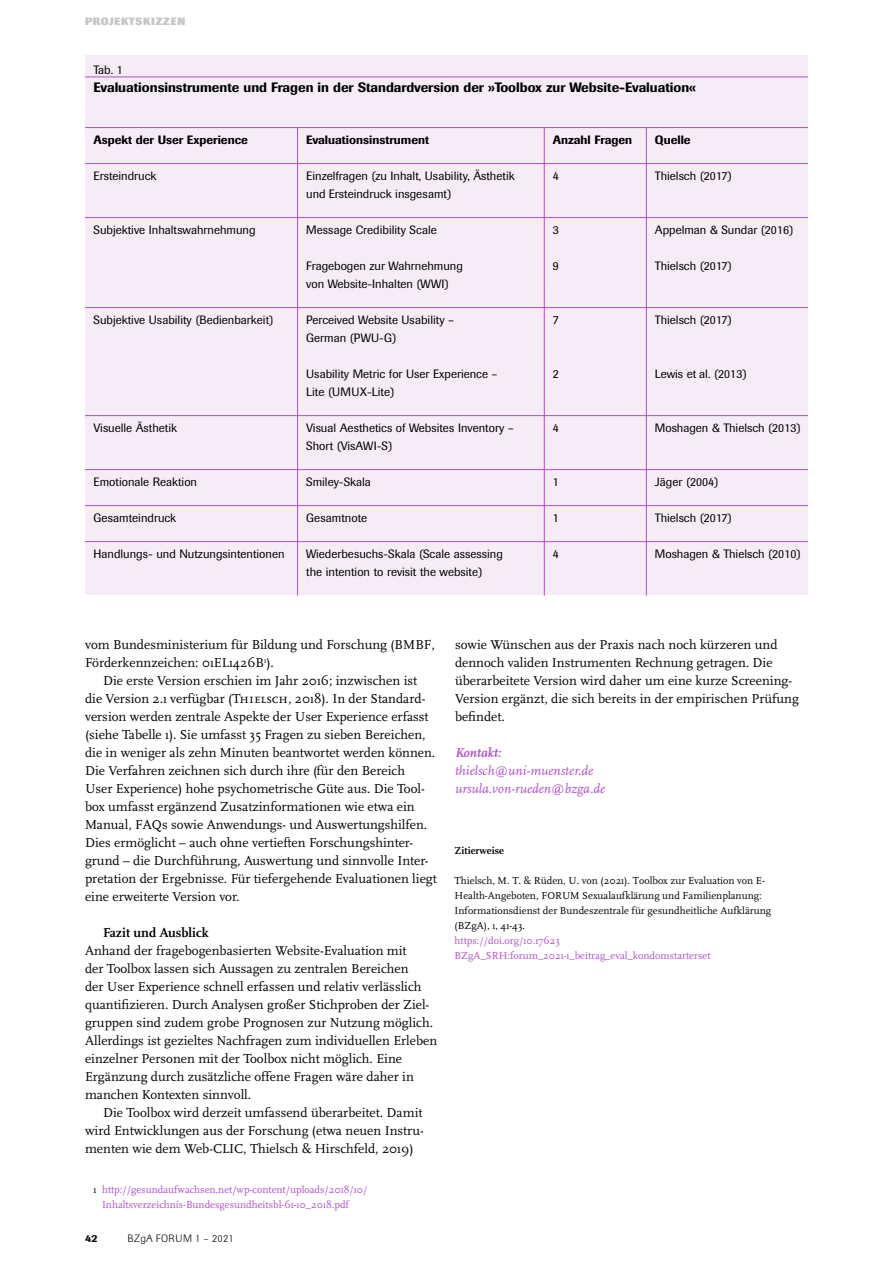
<style>
.page{position:relative;width:893px;height:1263px;background:#fff}
.page>*{position:absolute;margin:0;border:0;box-sizing:border-box;transform-origin:0 0}
.Projektskizzen_P_Fließtext_Projektskizze{font:13.5px/18px "Scala";color:#000}
.t1{font:500 13.5px "Imago";color:#000}
.Projektskizzen_P_Kontakt_Projektskizzen{font:italic 13.5px/18px "Scala";color:#af50c5}
.t2{font:700 13.5px "Scala";color:#000}
.t3{font:12px/18px "Imago";color:#000}
.t4{font:500 12px "Imago";color:#000}
.t5{font:10.5px/15px "Scala";color:#000}
.Inhalt_Texte_P_Fußnote{font:10.5px/15px "Scala";color:#af50c5}
.t6{font:300 10.5px "Imago";letter-spacing:.035em;color:#000}
.t7{font:800 10.5px "Imago";letter-spacing:.05em;color:#c5c6c6}
.t8{font:700 10.5px "Scala";color:#000}
.t9{font:500 10.5px "Imago";color:#000}
.s1{font-family:"Scala Caps"}
.s2{color:#000}
.s3{font-weight:700}
.s4{color:#af50c5}
</style>
<div class="page">
<div style="left:85px;top:56px;width:723px;height:539px;background:#f5ecf6"></div>
<hr style="left:85px;top:77px;width:723px;height:1px;background:#af50c5">
<hr style="left:85px;top:127px;width:723px;height:1px;background:#af50c5">
<hr style="left:85px;top:163px;width:723px;height:1px;background:#af50c5">
<hr style="left:85px;top:217px;width:723px;height:1px;background:#af50c5">
<hr style="left:85px;top:307px;width:723px;height:1px;background:#af50c5">
<hr style="left:85px;top:415px;width:723px;height:1px;background:#af50c5">
<hr style="left:85px;top:469px;width:723px;height:1px;background:#af50c5">
<hr style="left:85px;top:505px;width:723px;height:1px;background:#af50c5">
<hr style="left:85px;top:541px;width:723px;height:1px;background:#af50c5">
<hr style="left:297px;top:128px;width:1px;height:467px;background:#af50c5">
<hr style="left:544px;top:128px;width:1px;height:467px;background:#af50c5">
<hr style="left:646px;top:128px;width:1px;height:467px;background:#af50c5">
<p class="t7" style="left:85px;top:15px;width:102px">PROJEKTSKIZZEN</p>
<p class="t3" style="left:94px;top:60px;width:31px">Tab. 1</p>
<p class="t1" style="left:94px;top:79px;width:604px">Evaluationsinstrumente und Fragen in der Standardversion der »Toolbox zur Website-Evaluation«</p>
<p class="t4" style="left:94px;top:132px;width:156px">Aspekt der User Experience</p>
<p class="t3" style="left:94px;top:166px;width:64px">Ersteindruck</p>
<p class="t3" style="left:94px;top:220px;width:164px">Subjektive Inhaltswahrnehmung</p>
<p class="t3" style="left:94px;top:310px;width:181px">Subjektive Usability (Bedienbarkeit)</p>
<p class="t3" style="left:94px;top:418px;width:85px">Visuelle Ästhetik</p>
<p class="t3" style="left:94px;top:472px;width:105px">Emotionale Reaktion</p>
<p class="t3" style="left:94px;top:508px;width:84px">Gesamteindruck</p>
<p class="t3" style="left:94px;top:544px;width:192px">Handlungs- und Nutzungsintentionen</p>
<p class="t4" style="left:306px;top:132px;width:124px">Evaluationsinstrument</p>
<p class="t3" style="left:306px;top:166px;width:210px">Einzelfragen (zu Inhalt, Usability, Ästhetik und Ersteindruck insgesamt)</p>
<p class="t3" style="left:306px;top:220px;width:132px">Message Credibility Scale</p>
<p class="t3" style="left:306px;top:256px;width:158px">Fragebogen zur Wahrnehmung von Website-Inhalten (WWI)</p>
<p class="t3" style="left:306px;top:310px;width:149px">Perceived Website Usability –<br>German (PWU-G)</p>
<p class="t3" style="left:306px;top:364px;width:193px">Usability Metric for User Experience –<br>Lite (UMUX-Lite)</p>
<p class="t3" style="left:306px;top:418px;width:209px">Visual Aesthetics of Websites Inventory –<br>Short (VisAWI-S)</p>
<p class="t3" style="left:306px;top:472px;width:66px">Smiley-Skala</p>
<p class="t3" style="left:306px;top:508px;width:63px">Gesamtnote</p>
<p class="t3" style="left:306px;top:544px;width:198px">Wiederbesuchs-Skala (Scale assessing the intention to revisit the website)</p>
<p class="t4" style="left:553px;top:132px;width:81px">Anzahl Fragen</p>
<p class="t3" style="left:553px;top:166px;width:7px">4</p>
<p class="t4" style="left:655px;top:132px;width:37px">Quelle</p>
<p class="t3" style="left:655px;top:166px;width:78px">Thielsch (2017)</p>
<p class="t3" style="left:553px;top:220px;width:7px">3</p>
<p class="t3" style="left:553px;top:256px;width:7px">9</p>
<p class="t3" style="left:655px;top:220px;width:140px">Appelman &amp; Sundar (2016)</p>
<p class="t3" style="left:655px;top:256px;width:78px">Thielsch (2017)</p>
<p class="t3" style="left:553px;top:310px;width:7px">7</p>
<p class="t3" style="left:655px;top:310px;width:78px">Thielsch (2017)</p>
<p class="t3" style="left:553px;top:364px;width:7px">2</p>
<p class="t3" style="left:655px;top:364px;width:93px">Lewis et al. (2013)</p>
<p class="t3" style="left:553px;top:418px;width:7px">4</p>
<p class="t3" style="left:655px;top:418px;width:147px">Moshagen &amp; Thielsch (2013)</p>
<p class="t3" style="left:553px;top:472px;width:7px">1</p>
<p class="t3" style="left:553px;top:508px;width:7px">1</p>
<p class="t3" style="left:553px;top:544px;width:7px">4</p>
<p class="t3" style="left:655px;top:472px;width:65px">Jäger (2004)</p>
<p class="t3" style="left:655px;top:508px;width:78px">Thielsch (2017)</p>
<p class="t3" style="left:655px;top:544px;width:147px">Moshagen &amp; Thielsch (2010)</p>
<p class="Projektskizzen_P_Fließtext_Projektskizze" style="left:85px;top:636px;width:351px">vom Bundesministerium für Bildung und Forschung (BMBF,<br>Förderkennzeichen: 01EL1426B<sup>1</sup>).</p>
<p class="Projektskizzen_P_Fließtext_Projektskizze" style="left:85px;top:672px;width:353px;text-indent:18px">Die erste Version erschien im Jahr 2016; inzwischen ist die Version 2.1 verfügbar (<span class="s1">Thielsch</span>, 2018). In der Standard&shy;version werden zentrale Aspekte der User Experience erfasst (siehe Tabelle 1). Sie umfasst 35 Fragen zu sieben Bereichen, die in weniger als zehn Minuten beantwortet werden können.<br>Die Verfahren zeichnen sich durch ihre (für den Bereich<br>User Experience) hohe psychometrische Güte aus. Die Tool&shy;box umfasst ergänzend Zusatzinformationen wie etwa ein Manual, FAQs sowie Anwendungs- und Auswertungshilfen.<br>Dies ermöglicht – auch ohne vertieften Forschungshinter&shy;grund – die Durchführung, Auswertung und sinnvolle Inter&shy;pretation der Ergebnisse. Für tiefergehende Evaluationen liegt eine erweiterte Version vor.</p>
<h2 class="t2" style="left:103px;top:925px;width:107px">Fazit und Ausblick</h2>
<p class="Projektskizzen_P_Fließtext_Projektskizze" style="left:85px;top:942px;width:354px">Anhand der fragebogenbasierten Website-Evaluation mit<br>der Toolbox lassen sich Aussagen zu zentralen Bereichen<br>der User Experience schnell erfassen und relativ verlässlich quantifizieren. Durch Analysen großer Stichproben der Ziel&shy;gruppen sind zudem grobe Prognosen zur Nutzung möglich.<br>Allerdings ist gezieltes Nachfragen zum individuellen Erleben einzelner Personen mit der Toolbox nicht möglich. Eine Ergänzung durch zusätzliche offene Fragen wäre daher in manchen Kontexten sinnvoll.</p>
<p class="Projektskizzen_P_Fließtext_Projektskizze" style="left:85px;top:1104px;width:340px;text-align:justify;text-indent:18px">Die Toolbox wird derzeit umfassend überarbeitet. Damit wird Entwicklungen aus der Forschung (etwa neuen Instru&shy;menten wie dem Web-CLIC, Thielsch &amp; Hirschfeld, 2019)</p>
<p class="Inhalt_Texte_P_Fußnote" style="left:102px;top:1182px;width:267px;text-indent:-9px"><span class="s2">1</span> http://gesundaufwachsen.net/wp-content/uploads/2018/10/<br>Inhaltsverzeichnis-Bundesgesundheitsbl-61-10_2018.pdf</p>
<p class="t9" style="left:85px;top:1232px;width:14px">42</p>
<p class="t6" style="left:128px;top:1232px;width:108px">BZgA FORUM 1 – 2021</p>
<p class="Projektskizzen_P_Fließtext_Projektskizze" style="left:455px;top:636px;width:345px">sowie Wünschen aus der Praxis nach noch kürzeren und dennoch validen Instrumenten Rechnung getragen. Die überarbeitete Version wird daher um eine kurze Screening-Version ergänzt, die sich bereits in der empirischen Prüfung befindet.</p>
<p class="Projektskizzen_P_Kontakt_Projektskizzen" style="left:455px;top:744px;width:152px"><span class="s3">Kontakt: </span>thielsch@uni-muenster.de ursula.von-rueden@bzga.de</p>
<p class="t8" style="left:455px;top:845px;width:51px">Zitierweise</p>
<p class="t5" style="left:455px;top:873px;width:318px">Thielsch, M. T. &amp; Rüden, U. von (2021). Toolbox zur Evaluation von E-Health-Angeboten, FORUM Sexualaufklärung und Familienplanung:<br>Informationsdienst der Bundeszentrale für gesundheitliche Aufklärung (BZgA), 1, 41-43.<br><span class="s4">https://doi.org/10.17623<br>BZgA_SRH:forum_2021-1_beitrag_eval_kondomstarterset</span></p>
</div>
